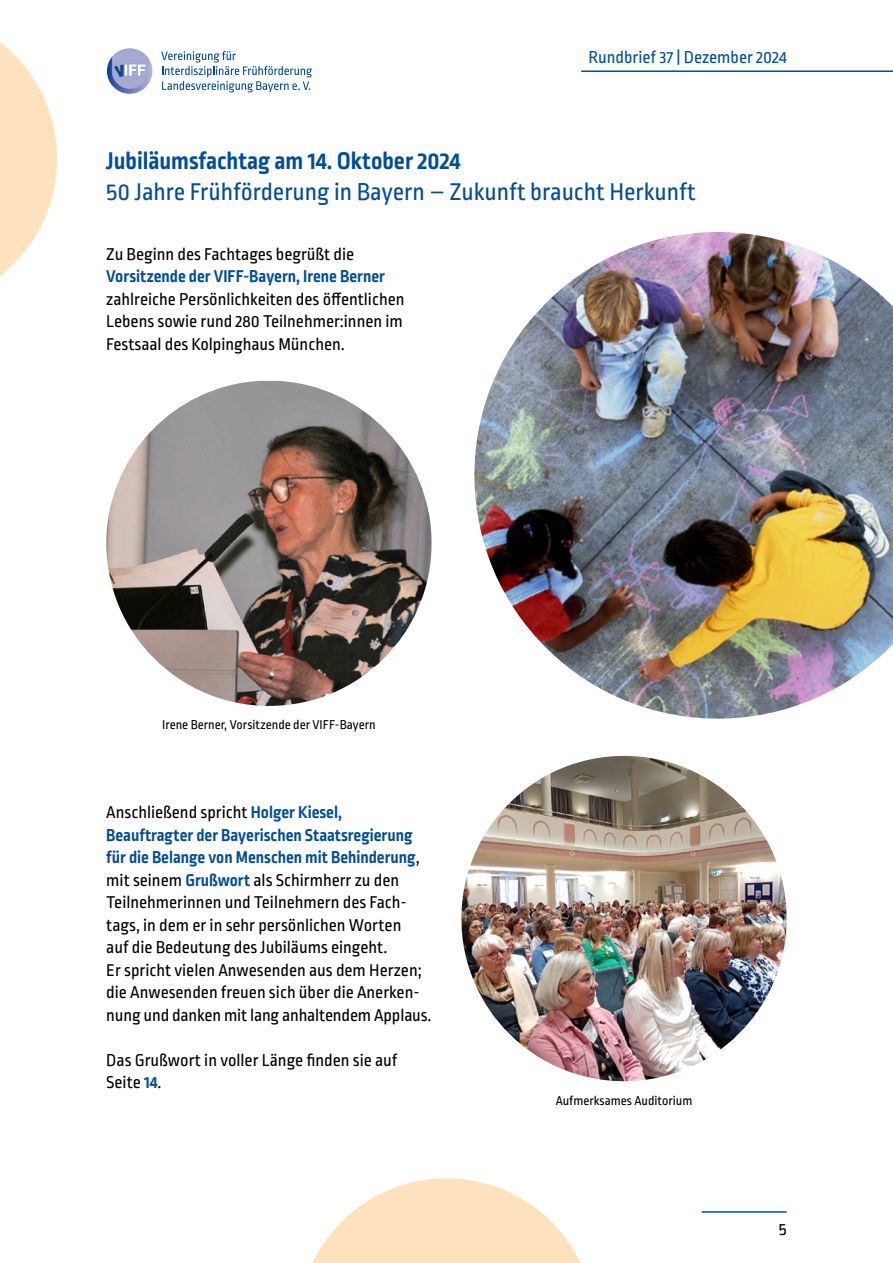
<style>
.page{position:relative;width:893px;height:1263px;background:#fff}
.page>*{position:absolute;margin:0;border:0;box-sizing:border-box;transform-origin:0 0}
.t1{font:25.5px "Ropa Sans Pro";color:#004d99}
.t2{font:700 25.5px "Ropa Sans Pro";color:#004d99}
.t3{font:18px/22.5px "Ropa Sans Pro";color:#000}
.t4{font:700 18px "Ropa Sans Pro";color:#004d99}
.t5{font:18px "Ropa Sans Pro";color:#004d99}
.t6{font:13.5px "Ropa Sans Pro";color:#000}
.s1{font-weight:700;color:#004d99}
</style>
<div class="page">
<img style="left:474px;top:232px;width:419px;height:487px">
<img style="left:461px;top:756px;width:326px;height:325px;border-radius:163px">
<svg style="left:312px;top:1178px;width:269px;height:85px"></svg>
<svg style="left:0;top:42px;width:57px;height:234px"></svg>
<img style="left:106px;top:381px;width:326px;height:325px;border-radius:160px">
<hr style="left:581px;top:70px;width:312px;height:2px;background:#004d99">
<hr style="left:702px;top:1211px;width:85px;height:2px;background:#004d99">
<svg style="left:161px;top:51px;width:151px;height:41px"></svg>
<img style="left:106px;top:48px;width:47px;height:46px;border-radius:23px">
<div style="left:106px;top:48px;width:47px;height:46px;border:1px solid #fff;border-radius:50%"></div>
<p class="t5" style="left:588px;top:48px;width:200px">Rundbrief 37 | Dezember 2024</p>
<h1 class="t2" style="left:106px;top:146px;width:356px">Jubiläumsfachtag am 14. Oktober 2024</h1>
<h1 class="t1" style="left:106px;top:178px;width:591px">50 Jahre Frühförderung in Bayern – Zukunft braucht Herkunft</h1>
<p class="t3" style="left:106px;top:244px;width:249px">Zu Beginn des Fachtages begrüßt die</p>
<p class="t4" style="left:106px;top:266px;width:280px">Vorsitzende der VIFF-Bayern, Irene Berner</p>
<p class="t3" style="left:106px;top:289px;width:300px;text-align:justify">zahlreiche Persönlichkeiten des öffentlichen Lebens sowie rund 280 Teilnehmer:innen im Festsaal des Kolpinghaus München.</p>
<p class="t6" style="left:162px;top:718px;width:215px">Irene Berner, Vorsitzende der VIFF-Bayern</p>
<p class="t3" style="left:106px;top:802px;width:327px">Anschließend spricht <span class="s1">Holger Kiesel, Beauftragter der Bayerischen Staatsregierung für die Belange von Menschen mit Behinderung</span>, mit seinem <span class="s1">Grußwort</span> als Schirmherr zu den Teilnehmerinnen und Teilnehmern des Fach&shy;tags, in dem er in sehr persönlichen Worten<br>auf die Bedeutung des Jubiläums eingeht.<br>Er spricht vielen Anwesenden aus dem Herzen; die Anwesenden freuen sich über die Anerken&shy;nung und danken mit lang anhaltendem Applaus.</p>
<p class="t3" style="left:106px;top:1050px;width:293px">Das Grußwort in voller Länge finden sie auf<br>Seite <span class="s1">14</span>.</p>
<p class="t6" style="left:556px;top:1093px;width:138px">Aufmerksames Auditorium</p>
<p class="t3" style="left:779px;top:1219px;width:9px">5</p>
</div>
